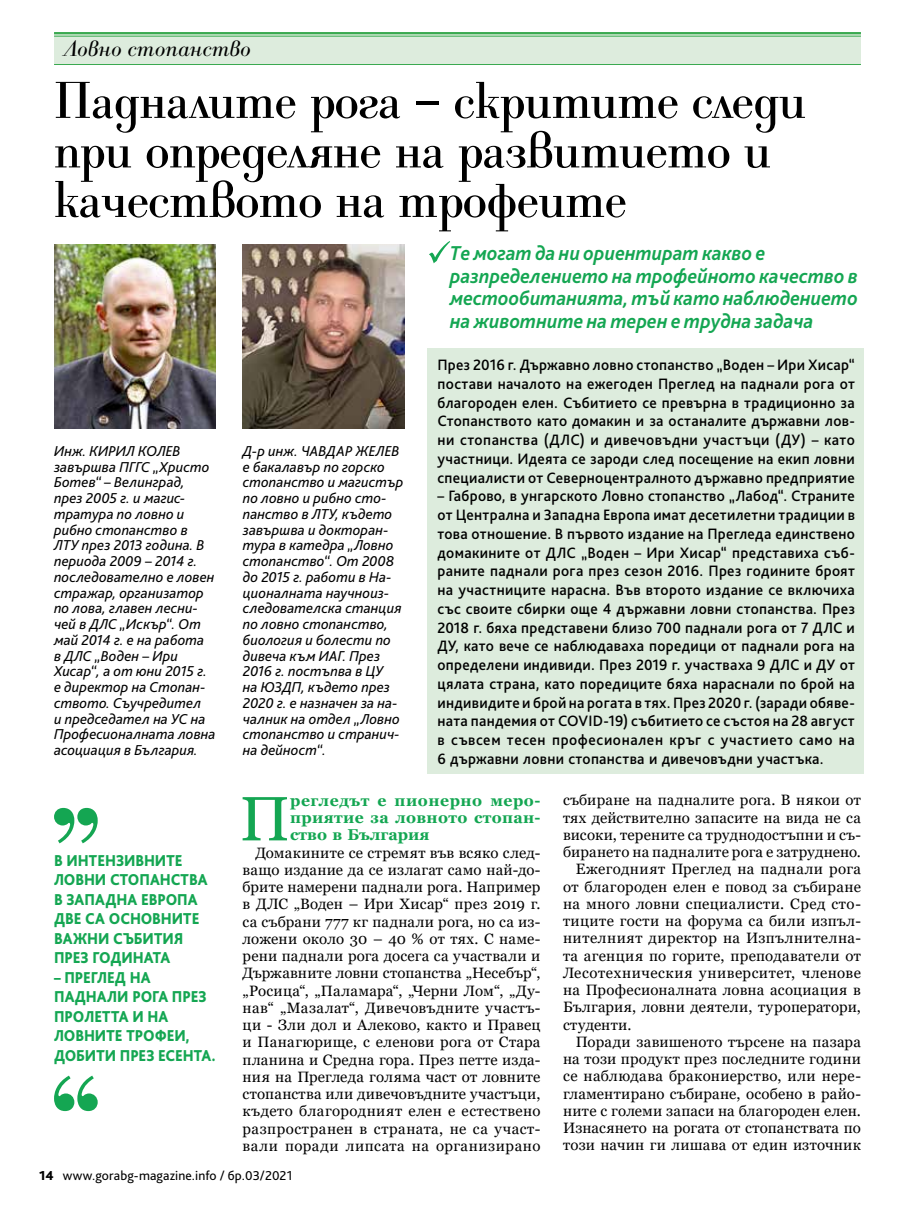
<style>
.page{position:relative;width:915px;height:1212px;background:#fff}
.page>*{position:absolute;margin:0;border:0;box-sizing:border-box;transform-origin:0 0}
.t1{font:62.4px "Georgia";color:#14a652}
.t2{font:51px/49.5px "Brilliant Pro";color:#000}
.t3{font:italic 300 22.5px "Brilliant Pro";letter-spacing:.015em;color:#000}
.t4{font:italic 700 21px/22.5px "Bliss Pro";color:#14a652;scale:.95 1}
.t5{font:800 16.5px/19.5px "Bliss Pro";letter-spacing:-.005em;color:#14a652;scale:.9 1}
.t6{font:500 15.75px/18.8px "Bliss Pro";letter-spacing:.02em;color:#000;text-align:justify;scale:.96 1}
.t7{font:700 15.75px/17.2px "Georgia";letter-spacing:.02em;color:#14a652;text-align:justify}
.t8{font:15px/17.2px "Georgia";letter-spacing:.02em;color:#000;text-align:justify}
.t9{font:italic 15px/15.8px "Bliss Pro";color:#000}
.t10{font:13.5px "Bliss Pro";letter-spacing:.01em;color:#000}
.s1{font-weight:800}
</style>
<div class="page">
<div style="left:54px;top:33px;width:806px;height:31px;background:#ddecdd"></div>
<hr style="left:54px;top:64px;width:806px;height:1px;background:#3aa950">
<hr style="left:54px;top:32px;width:806px;height:2px;background:#3aa950">
<hr style="left:54px;top:36px;width:806px;height:1px;background:#3aa950">
<svg style="left:54px;top:808px;width:44px;height:35px"></svg>
<svg style="left:54px;top:1075px;width:44px;height:36px"></svg>
<svg style="left:429px;top:241px;width:21px;height:22px"></svg>
<div style="left:427px;top:348px;width:436px;height:426px;background:#ddecdd"></div>
<img style="left:54px;top:244px;width:162px;height:185px">
<img style="left:243px;top:244px;width:161px;height:185px">
<h3 class="t3" style="left:63px;top:35px;width:189px">Ловно стопанство</h3>
<h2 class="t2" style="left:54px;top:78px;width:753px">Падналите рога – скритите следи при определяне на развитието и качеството на трофеите</h2>
<p class="t9" style="left:54px;top:443px;width:163px">Инж. КИРИЛ КОЛЕВ завършва ПГГС „Христо<br>Ботев“ – Велинград, през 2005 г. и магис&shy;тратура по ловно и рибно стопанство в<br>ЛТУ през 2013 година. В периода 2009 – 2014 г. последователно е ловен стражар, организатор по лова, главен лесни&shy;чей в ДЛС „Искър“. От май 2014 г. е на работа<br>в ДЛС „Воден – Ири<br>Хисар“, а от юни 2015 г. е директор на Стопан&shy;ството. Съучредител<br>и председател на УС на<br>Професионалната ловна асоциация в България.</p>
<p class="t9" style="left:243px;top:443px;width:162px">Д-р инж. ЧАВДАР ЖЕЛЕВ е бакалавър по горско стопанство и магистър по ловно и рибно сто&shy;панство в ЛТУ, където завършва и докторан&shy;тура в катедра „Ловно стопанство“. От 2008 до 2015 г. работи в На&shy;ционалната научноиз&shy;следователска станция по ловно стопанство, биология и болести по дивеча към ИАГ. През<br>2016 г. постъпва в ЦУ<br>на ЮЗДП, където през<br>2020 г. е назначен за на&shy;чалник на отдел „Ловно стопанство и странич&shy;на дейност“.</p>
<h3 class="t4" style="left:450px;top:242px;width:430px">Те могат да ни ориентират какво е разпределението на трофейното качество в местообитанията, тъй като наблюдението на животните на терен е трудна задача</h3>
<p class="t6" style="left:437px;top:355px;width:436px">През 2016 г. Държавно ловно стопанство „Воден – Ири Хисар“ постави началото на ежегоден Преглед на паднали рога от благороден елен. Събитието се превърна в традиционно за Стопанството като домакин и за останалите държавни лов&shy;ни стопанства (ДЛС) и дивечовъдни участъци (ДУ) – като участници. Идеята се зароди след посещение на екип ловни специалисти от Северноцентралното държавно предприятие</p>
<p class="t6" style="left:437px;top:486px;width:436px">– Габрово, в унгарското Ловно стопанство „Лабод“. Страните от Централна и Западна Европа имат десетилетни традиции в това отношение. В първото издание на Прегледа единствено домакините от ДЛС „Воден – Ири Хисар“ представиха съб&shy;раните паднали рога през сезон 2016. През годините броят на участниците нарасна. Във второто издание се включиха със своите сбирки още 4 държавни ловни стопанства. През 2018 г. бяха представени близо 700 паднали рога от 7 ДЛС и ДУ, като вече се наблюдаваха поредици от паднали рога на определени индивиди. През 2019 г. участваха 9 ДЛС и ДУ от цялата страна, като поредиците бяха нараснали по брой на индивидите и брой на рогата в тях. През 2020 г. (заради обяве&shy;ната пандемия от COVID-19) събитието се състоя на 28 август в съвсем тесен професионален кръг с участието само на 6 държавни ловни стопанства и дивечовъдни участъка.</p>
<p class="t5" style="left:54px;top:850px;width:172px">В ИНТЕНЗИВНИТЕ<br>ЛОВНИ СТОПАНСТВА<br>В ЗАПАДНА ЕВРОПА<br>ДВЕ СА ОСНОВНИТЕ<br>ВАЖНИ СЪБИТИЯ<br>ПРЕЗ ГОДИНАТА</p>
<p class="t5" style="left:54px;top:967px;width:181px">– ПРЕГЛЕД НА<br>ПАДНАЛИ РОГА ПРЕЗ<br>ПРОЛЕТТА И НА<br>ЛОВНИТЕ ТРОФЕИ,<br>ДОБИТИ ПРЕЗ ЕСЕНТА.</p>
<h1 class="t1" style="left:239px;top:781px;width:52px">П</h1>
<p class="t7" style="left:290px;top:792px;width:252px">регледът е пионерно меро&shy;приятие за ловното стопан&shy;ство в България</p>
<p class="t8" style="left:242px;top:844px;width:299px;text-indent:13px">Домакините се стремят във всяко след&shy;ващо издание да се излагат само най-до&shy;брите намерени паднали рога. Например в ДЛС „Воден – Ири Хисар“ през 2019 г. са събрани 777 кг паднали рога, но са из&shy;ложени около 30 – 40 % от тях. С наме&shy;рени паднали рога досега са участвали и Държавните ловни стопанства „Несебър“, „Росица“, „Паламара“, „Черни Лом“, „Ду&shy;нав“ „Мазалат“, Дивечовъдните участъ&shy;ци - Зли дол и Алеково, както и Правец и Панагюрище, с еленови рога от Стара планина и Средна гора. През петте изда&shy;ния на Прегледа голяма част от ловните стопанства или дивечовъдните участъци, където благородният елен е естествено разпространен в страната, не са участ&shy;вали поради липсата на организирано</p>
<p class="t10" style="left:39px;top:1167px;width:255px"><span class="s1">14</span> www.gorabg-magazine.info / бр.03/2021</p>
<p class="t8" style="left:563px;top:792px;width:299px">събиране на падналите рога. В някои от</p>
<p class="t8" style="left:563px;top:809px;width:299px">тях действително запасите на вида не са</p>
<p class="t8" style="left:563px;top:826px;width:299px">високи, терените са труднодостъпни и съ-</p>
<p class="t8" style="left:563px;top:843px;width:299px">бирането на падналите рога е затруднено.</p>
<p class="t8" style="left:575px;top:861px;width:286px">Ежегодният Преглед на паднали рога</p>
<p class="t8" style="left:563px;top:878px;width:299px">от благороден елен е повод за събиране</p>
<p class="t8" style="left:563px;top:895px;width:299px">на много ловни специалисти. Сред сто-</p>
<p class="t8" style="left:563px;top:912px;width:299px">тиците гости на форума са били изпъл-</p>
<p class="t8" style="left:563px;top:930px;width:299px">нителният директор на Изпълнителна-</p>
<p class="t8" style="left:563px;top:947px;width:299px">та агенция по горите, преподаватели от</p>
<p class="t8" style="left:563px;top:964px;width:299px">Лесотехническия университет, членове</p>
<p class="t8" style="left:563px;top:981px;width:299px">на Професионалната ловна асоциация в</p>
<p class="t8" style="left:563px;top:999px;width:299px">България, ловни деятели, туроператори,</p>
<p class="t8" style="left:563px;top:1016px;width:70px">студенти.</p>
<p class="t8" style="left:575px;top:1033px;width:286px">Поради завишеното търсене на пазара</p>
<p class="t8" style="left:563px;top:1050px;width:299px">на този продукт през последните години</p>
<p class="t8" style="left:563px;top:1068px;width:299px">се наблюдава бракониерство, или нере-</p>
<p class="t8" style="left:563px;top:1085px;width:299px">гламентирано събиране, особено в райо-</p>
<p class="t8" style="left:563px;top:1102px;width:299px">ните с големи запаси на благороден елен.</p>
<p class="t8" style="left:563px;top:1119px;width:299px">Изнасянето на рогата от стопанствата по</p>
<p class="t8" style="left:563px;top:1137px;width:299px">този начин ги лишава от един източник</p>
</div>
